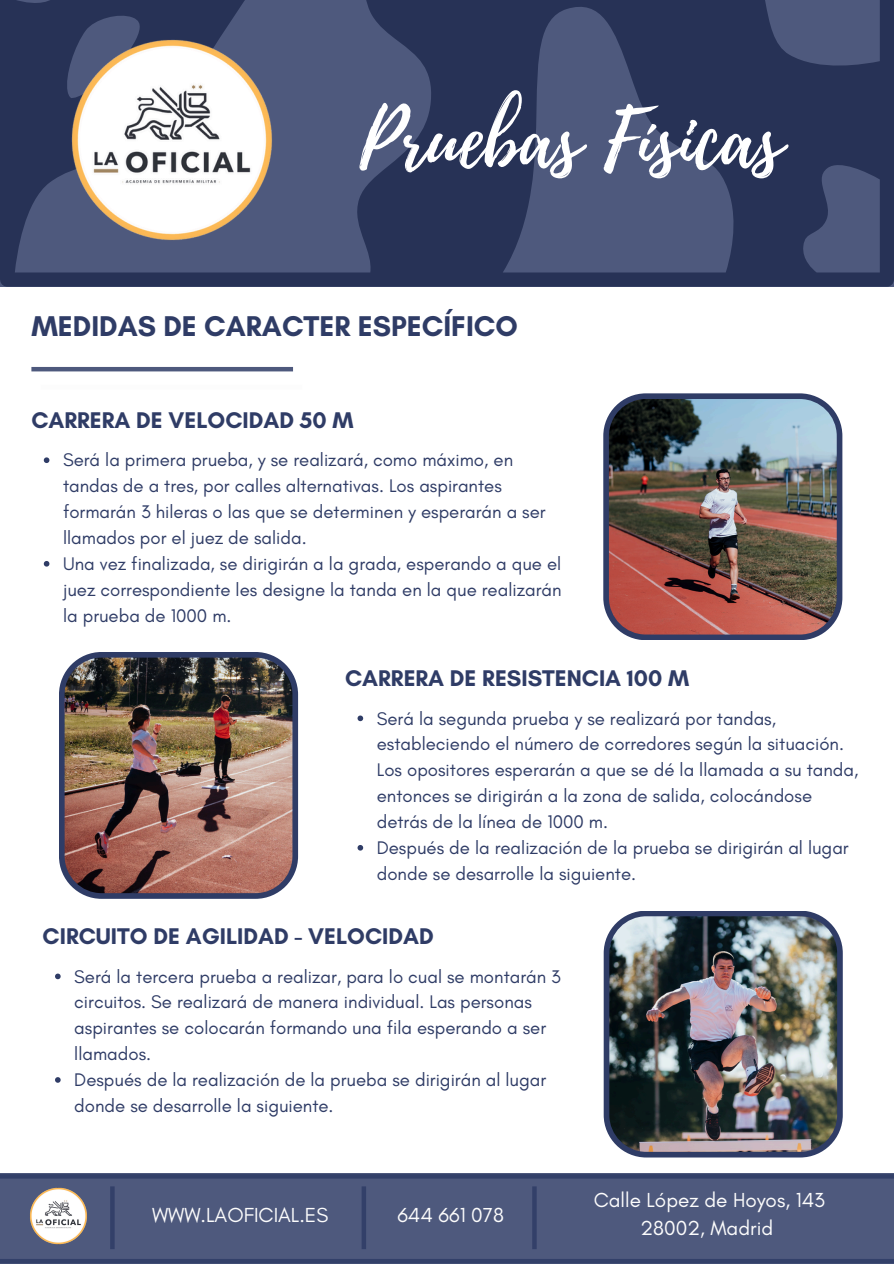
<style>
.page{position:relative;width:894px;height:1264px;background:#fff}
.page>*{position:absolute;margin:0;border:0;box-sizing:border-box;transform-origin:0 0}
.t1{font:80.55px "Playlist Script";color:#fff}
.t2{font:700 29.1px "Glacial Indifference";color:#2f3c66}
.t3{font:700 23.1px "Glacial Indifference";color:#2f3c66}
.t4{font:20.7px/28.2px "Glacial Indifference";color:#fcfcfc;text-align:center}
.t5{font:18.6px/25.8px "Glacial Indifference";color:#2f3c66}
</style>
<div class="page">
<svg style="left:0;top:0;width:893px;height:286px;background:#374266"></svg>
<img style="left:20px;top:0;width:303px;height:287px">
<div style="left:0;top:1173px;width:893px;height:90px;background:#4e597d"></div>
<div style="left:110px;top:1186px;width:5px;height:63px;background:#2f3c66"></div>
<img style="left:16px;top:1178px;width:85px;height:67px">
<div style="left:361px;top:1186px;width:5px;height:63px;background:#2f3c66"></div>
<hr style="left:532px;top:1186px;width:4px;height:63px;background:#2f3c66">
<hr style="left:31px;top:367px;width:262px;height:4px;background:#4e597d">
<div style="left:0;top:1258px;width:893px;height:5px;background:#2f3c66"></div>
<hr style="left:0;top:1174px;width:893px;height:4px;background:#2f3c66">
<img style="left:603px;top:393px;width:239px;height:247px">
<svg style="left:44px;top:457px;width:5px;height:6px"></svg>
<svg style="left:44px;top:561px;width:5px;height:5px"></svg>
<svg style="left:357px;top:715px;width:6px;height:6px"></svg>
<svg style="left:357px;top:845px;width:6px;height:5px"></svg>
<svg style="left:55px;top:973px;width:6px;height:6px"></svg>
<svg style="left:55px;top:1077px;width:6px;height:5px"></svg>
<img style="left:603px;top:911px;width:239px;height:246px">
<img style="left:59px;top:652px;width:239px;height:246px">
<p class="t1" style="left:359px;top:82px;width:424px">Pruebas Físicas</p>
<h3 class="t2" style="left:31px;top:308px;width:488px">MEDIDAS DE CARACTER ESPECÍFICO</h3>
<p class="t3" style="left:31px;top:405px;width:323px">CARRERA DE VELOCIDAD 50 M</p>
<p class="t5" style="left:63px;top:447px;width:484px">Será la primera prueba, y se realizará, como máximo, en tandas de a tres, por calles alternativas. Los aspirantes formarán 3 hileras o las que se determinen y esperarán a ser llamados por el juez de salida.</p>
<h3 class="t5" style="left:63px;top:550px;width:500px;text-align:justify">Una vez finalizada, se dirigirán a la grada, esperando a que el juez correspondiente les designe la tanda en la que realizarán la prueba de 1000 m.</h3>
<p class="t3" style="left:345px;top:663px;width:345px">CARRERA DE RESISTENCIA 100 M</p>
<p class="t5" style="left:376px;top:705px;width:483px">Será la segunda prueba y se realizará por tandas, estableciendo el número de corredores según la situación.<br>Los opositores esperarán a que se dé la llamada a su tanda, entonces se dirigirán a la zona de salida, colocándose detrás de la línea de 1000 m.</p>
<h3 class="t5" style="left:376px;top:834px;width:473px">Después de la realización de la prueba se dirigirán al lugar donde se desarrolle la siguiente.</h3>
<p class="t3" style="left:43px;top:921px;width:392px">CIRCUITO DE AGILIDAD - VELOCIDAD</p>
<p class="t5" style="left:74px;top:963px;width:488px">Será la tercera prueba a realizar, para lo cual se montarán 3 circuitos. Se realizará de manera individual. Las personas aspirantes se colocarán formando una fila esperando a ser llamados.</p>
<p class="t5" style="left:74px;top:1066px;width:473px">Después de la realización de la prueba se dirigirán al lugar donde se desarrolle la siguiente.</p>
<p class="t4" style="left:152px;top:1200px;width:178px">WWW.LAOFICIAL.ES</p>
<p class="t4" style="left:397px;top:1200px;width:108px">644 661 078</p>
<p class="t4" style="left:593px;top:1185px;width:233px">Calle López de Hoyos, 143<br>28002, Madrid</p>
</div>
